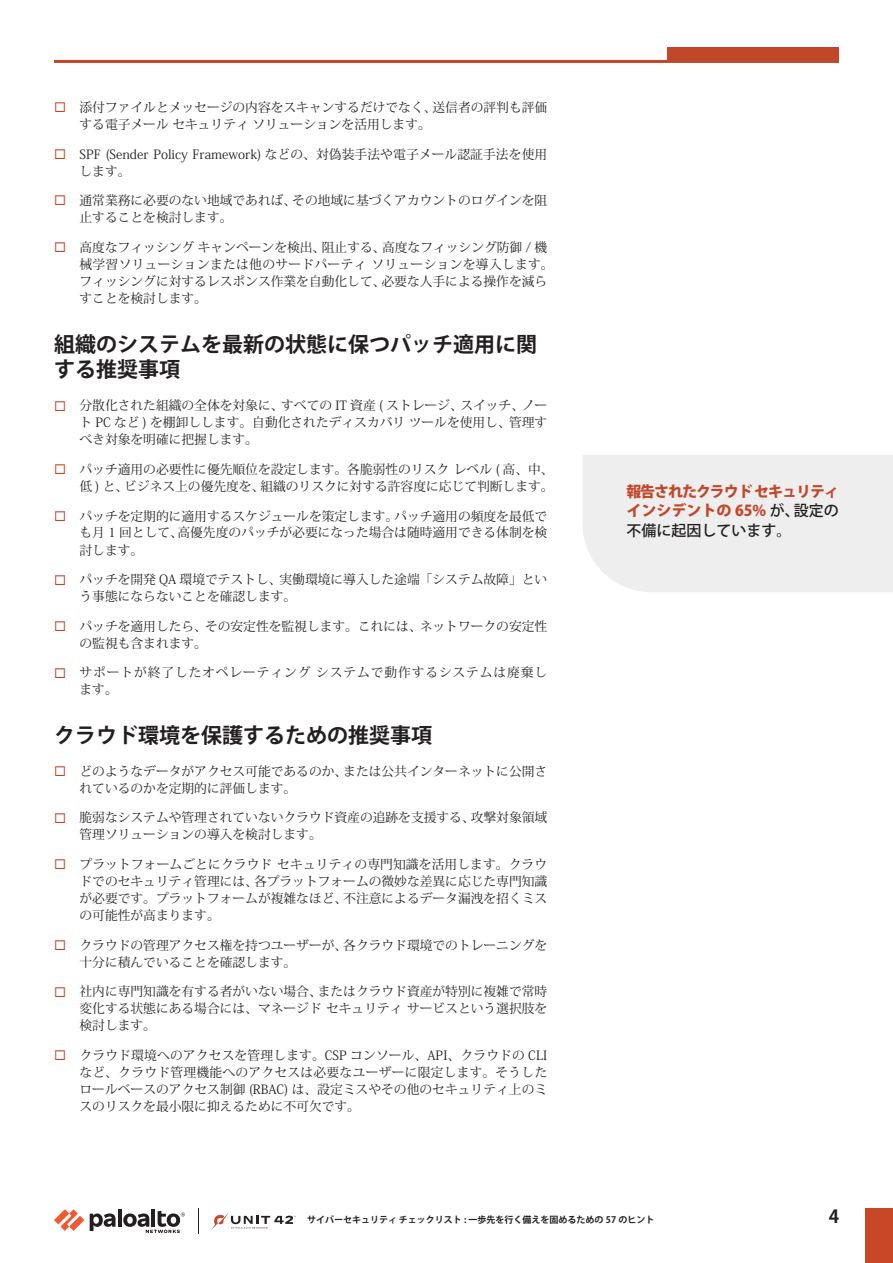
<style>
.page{position:relative;width:893px;height:1263px;background:#fff}
.page>*{position:absolute;margin:0;border:0;box-sizing:border-box;transform-origin:0 0}
.t1{font:700 21px/25.5px "Koz Go Pr 6 N";color:#231f20}
.t2{font:700 18px "Koz Go Pr 6 N";color:#231f20}
.body-text{font:800 15px/19.5px "Koz Go Pro";letter-spacing:-.07em;color:#c14729;text-align:justify}
.bullet-list{font:12.75px/17.1px "Koz Min Pr 6 N";color:#231f20}
.bullet-list-2{font:12.75px/16.8px "Koz Min Pr 6 N";letter-spacing:.07em;color:#231f20}
.t3{font:700 9px "Koz Go Pr 6 N";color:#231f20}
.s1{color:#c14729}
.s2{font-weight:500;color:#231f20}
</style>
<div class="page">
<svg style="left:54px;top:1209px;width:30px;height:22px"></svg>
<hr style="left:118px;top:1209px;width:4px;height:18px;background:#231f20">
<svg style="left:90px;top:1213px;width:26px;height:18px"></svg>
<hr style="left:152px;top:1209px;width:3px;height:18px;background:#231f20">
<svg style="left:123px;top:1211px;width:62px;height:22px"></svg>
<svg style="left:198px;top:1208px;width:1px;height:25px"></svg>
<svg style="left:212px;top:1213px;width:84px;height:16px"></svg>
<div style="left:668px;top:47px;width:171px;height:14px;background:#c14729"></div>
<hr style="left:54px;top:60px;width:785px;height:3px;background:#c14729">
<div style="left:865px;top:1208px;width:28px;height:55px;background:#c74726"></div>
<div style="left:583px;top:455px;width:310px;height:137px;background:#eee"></div>
<p class="bullet-list" style="left:80px;top:99px;width:469px;text-indent:-26px"><span class="s1">◻</span> 添付ファイルとメッセージの内容をスキャンするだけでなく、送信者の評判も評価する電子メールセキュリティソリューションを活用します。</p>
<p class="bullet-list" style="left:80px;top:146px;width:469px;text-indent:-26px"><span class="s1">◻</span> SPF (Sender Policy Framework) などの、対偽装手法や電子メール認証手法を使用します。</p>
<p class="bullet-list" style="left:80px;top:192px;width:469px;text-indent:-26px"><span class="s1">◻</span> 通常業務に必要のない地域であれば、その地域に基づくアカウントのログインを阻止することを検討します。</p>
<p class="bullet-list" style="left:80px;top:239px;width:476px;text-indent:-26px"><span class="s1">◻</span> 高度なフィッシングキャンペーンを検出、阻止する、高度なフィッシング防御 / 機械学習ソリューションまたは他のサードパーティソリューションを導入します。フィッシングに対するレスポンス作業を自動化して、必要な人手による操作を減らすことを検討します。</p>
<p class="t1" style="left:54px;top:332px;width:484px">組織のシステムを最新の状態に保つパッチ適用に関する推奨事項</p>
<p class="bullet-list" style="left:80px;top:397px;width:469px;text-align:justify;text-indent:-26px"><span class="s1">◻</span> 分散化された組織の全体を対象に、すべての IT 資産 ( ストレージ、スイッチ、ノート PC など ) を棚卸しします。自動化されたディスカバリツールを使用し、管理すべき対象を明確に把握します。</p>
<p class="bullet-list" style="left:54px;top:461px;width:501px;text-align:right"><span class="s1">◻</span> パッチ適用の必要性に優先順位を設定します。各脆弱性のリスクレベル ( 高、中、低 ) と、ビジネス上の優先度を、組織のリスクに対する許容度に応じて判断します。</p>
<p class="bullet-list" style="left:80px;top:508px;width:469px;text-align:justify;text-indent:-26px"><span class="s1">◻</span> パッチを定期的に適用するスケジュールを策定します。パッチ適用の頻度を最低でも月 1 回として、高優先度のパッチが必要になった場合は随時適用できる体制を検討します。</p>
<p class="bullet-list" style="left:80px;top:571px;width:469px;text-indent:-26px"><span class="s1">◻</span> パッチを開発 QA 環境でテストし、実働環境に導入した途端「システム故障」という事態にならないことを確認します。</p>
<p class="bullet-list" style="left:80px;top:618px;width:469px;text-indent:-26px"><span class="s1">◻</span> パッチを適用したら、その安定性を監視します。これには、ネットワークの安定性の監視も含まれます。</p>
<p class="bullet-list-2" style="left:80px;top:664px;width:469px;text-indent:-26px"><span class="s1">◻</span> サポートが終了したオペレーティングシステムで動作するシステムは廃棄します。</p>
<p class="t1" style="left:54px;top:723px;width:379px">クラウド環境を保護するための推奨事項</p>
<p class="bullet-list" style="left:80px;top:763px;width:469px;text-indent:-26px"><span class="s1">◻</span> どのようなデータがアクセス可能であるのか、または公共インターネットに公開されているのかを定期的に評価します。</p>
<p class="bullet-list" style="left:80px;top:809px;width:469px;text-indent:-26px"><span class="s1">◻</span> 脆弱なシステムや管理されていないクラウド資産の追跡を支援する、攻撃対象領域管理ソリューションの導入を検討します。</p>
<p class="bullet-list" style="left:80px;top:856px;width:469px;text-align:justify;text-indent:-26px"><span class="s1">◻</span> プラットフォームごとにクラウドセキュリティの専門知識を活用します。クラウドでのセキュリティ管理には、各プラットフォームの微妙な差異に応じた専門知識が必要です。プラットフォームが複雑なほど、不注意によるデータ漏洩を招くミスの可能性が高まります。</p>
<p class="bullet-list" style="left:80px;top:937px;width:469px;text-indent:-26px"><span class="s1">◻</span> クラウドの管理アクセス権を持つユーザーが、各クラウド環境でのトレーニングを十分に積んでいることを確認します。</p>
<p class="bullet-list" style="left:80px;top:983px;width:469px;text-align:justify;text-indent:-26px"><span class="s1">◻</span> 社内に専門知識を有する者がいない場合、またはクラウド資産が特別に複雑で常時変化する状態にある場合には、マネージドセキュリティサービスという選択肢を検討します。</p>
<p class="bullet-list" style="left:80px;top:1047px;width:469px;text-align:justify;text-indent:-26px"><span class="s1">◻</span> クラウド環境へのアクセスを管理します。CSP コンソール、API、クラウドの CLIなど、クラウド管理機能へのアクセスは必要なユーザーに限定します。そうしたロールベースのアクセス制御 (RBAC) は、設定ミスやその他のセキュリティ上のミスのリスクを最小限に抑えるために不可欠です。</p>
<p class="body-text" style="left:626px;top:483px;width:214px">報告されたクラウド セキュリティインシデントの 65% <span class="s2">が、設定の不備に起因しています。</span></p>
<p class="t3" style="left:307px;top:1215px;width:349px">サイバーセキュリティ チェックリスト : 一歩先を行く備えを固めるための 57 のヒント</p>
<h2 class="t2" style="left:829px;top:1207px;width:12px">4</h2>
</div>
